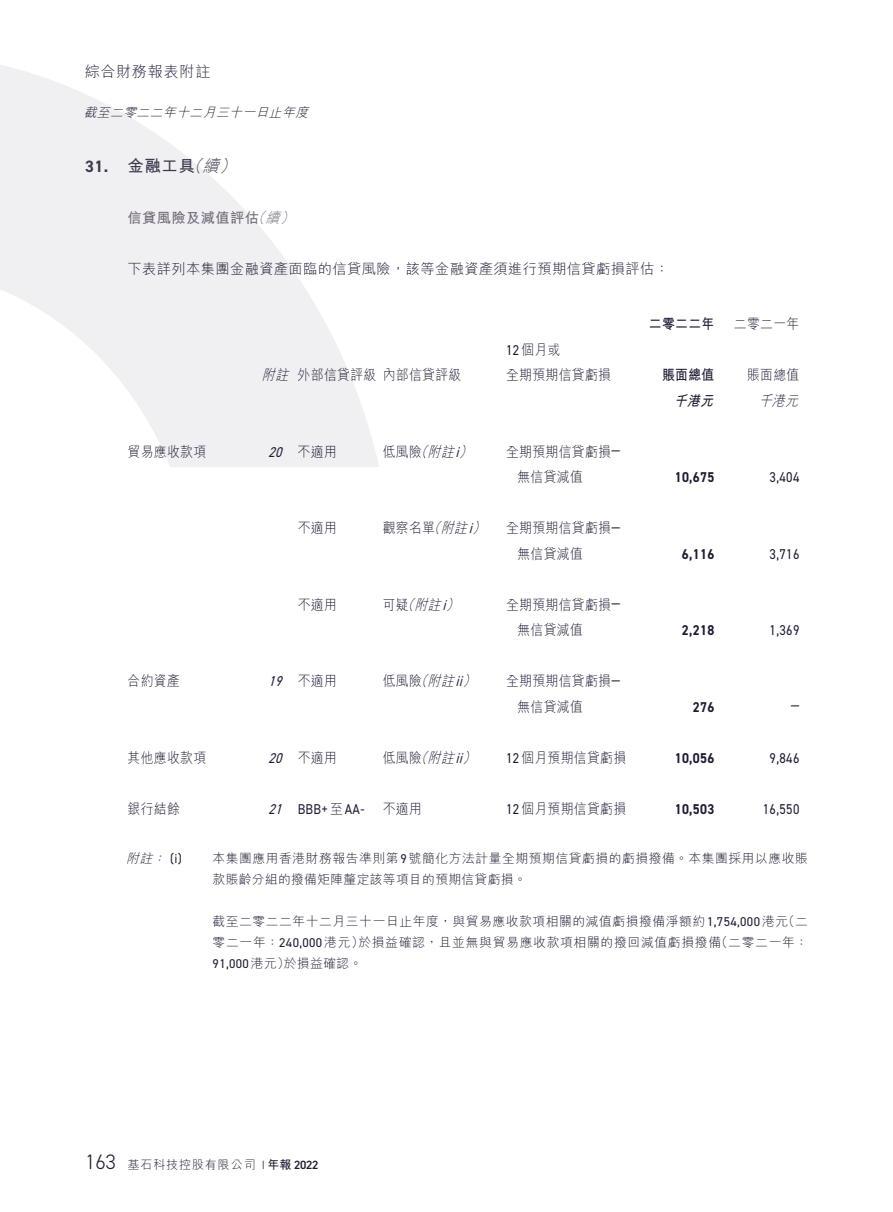
<style>
.page{position:relative;width:893px;height:1212px;background:#fff}
.page>*{position:absolute;margin:0;border:0;box-sizing:border-box;transform-origin:0 0}
.t1{font:700 16.5px "M Hei HK";color:#3f394d}
.t2{font:300 15px "M Hei HK";letter-spacing:.055em;color:#201a33}
.t3{font:300 14.25px/25.5px "M Hei HK";letter-spacing:.03em;color:#201a33;scale:.9 1}
.t4{font:300 14.25px "M Hei HK";letter-spacing:.03em;color:#201a33}
.t5{font:14.25px "DIN2014";letter-spacing:.025em;color:#201a33;scale:.9 1}
.t6{font:italic 300 14.25px "M Hei HK";color:#201a33;scale:.9 1}
.t7{font:700 14.25px "DIN2014";letter-spacing:.025em;color:#201a33;scale:.9 1}
.t8{font:700 14.25px "M Hei HK";letter-spacing:.025em;color:#746d7d}
.t9{font:700 14.25px "M Hei HK";letter-spacing:.03em;color:#201a33;scale:.9 1}
.t10{font:italic 700 14.25px "M Hei HK";color:#201a33;scale:.9 1}
.t11{font:300 12.75px/21px "M Hei HK";letter-spacing:.045em;color:#201a33}
.t12{font:italic 300 12.75px "M Hei HK";color:#201a33}
.t13{font:300 12px "M Hei HK";letter-spacing:.075em;color:#201a33}
.s1{font-family:"DIN2014"}
.s2{font-weight:300;font-style:italic}
.s3{font-style:italic}
.s4{font-family:"DIN2014";font-weight:400}
.s5{font-family:"DIN2014";font-weight:400;font-style:italic}
.s6{font-style:normal}
.s7{font-family:"M Hei HK";font-weight:300}
.s8{font-family:"DIN2014";font-weight:400;font-style:normal}
.s9{font-family:"DIN2014";font-size:21px}
.s10{font-weight:700}
.s11{font-family:"DIN2014";font-weight:600}
</style>
<div class="page">
<svg style="left:0;top:65px;width:379px;height:402px;fill:#f0eff1"></svg>
<p class="t2" style="left:85px;top:64px;width:127px">綜合財務報表附註</p>
<p class="t12" style="left:84px;top:106px;width:229px">截至二零二二年十二月三十一日止年度</p>
<p class="t1" style="left:85px;top:154px;width:157px"><span class="s1">31.</span> 金融工具<span class="s2">（續）</span></p>
<p class="t8" style="left:128px;top:207px;width:172px">信貸風險及減值評估<span class="s2">（續）</span></p>
<p class="t4" style="left:128px;top:262px;width:543px">下表詳列本集團金融資產面臨的信貸風險，該等金融資產須進行預期信貸虧損評估：</p>
<p class="t3" style="left:262px;top:362px;width:223px"><span class="s3">附註</span>外部信貸評級內部信貸評級</p>
<p class="t3" style="left:506px;top:337px;width:118px"><span class="s4">12</span>個月或<br>全期預期信貸虧損</p>
<p class="t3" style="left:128px;top:439px;width:89px">貿易應收款項</p>
<p class="t3" style="left:268px;top:439px;width:78px"><span class="s5">20</span> 不適用</p>
<p class="t6" style="left:383px;top:444px;width:105px"><span class="s6">低風險</span>（附註<span class="s4">i</span>）</p>
<p class="t3" style="left:517px;top:439px;width:116px;text-indent:-11px">全期預期信貸虧損<span class="s4">—</span>無信貸減值</p>
<p class="t3" style="left:298px;top:515px;width:45px">不適用</p>
<p class="t3" style="left:517px;top:515px;width:116px;text-indent:-135px">觀察名單<span class="s3">（附註</span><span class="s5">i</span><span class="s3">）</span> 全期預期信貸虧損<span class="s4">—</span>無信貸減值</p>
<p class="t3" style="left:298px;top:592px;width:45px">不適用</p>
<p class="t6" style="left:383px;top:597px;width:90px"><span class="s6">可疑</span>（附註<span class="s4">i</span>）</p>
<p class="t3" style="left:517px;top:592px;width:116px;text-indent:-11px">全期預期信貸虧損<span class="s4">—</span>無信貸減值</p>
<p class="t3" style="left:128px;top:668px;width:60px">合約資產</p>
<p class="t3" style="left:268px;top:668px;width:78px"><span class="s5">19</span> 不適用</p>
<p class="t6" style="left:383px;top:674px;width:108px"><span class="s6">低風險</span>（附註<span class="s4">ii</span>）</p>
<p class="t3" style="left:517px;top:668px;width:116px;text-indent:-11px">全期預期信貸虧損<span class="s4">—</span>無信貸減值</p>
<p class="t9" style="left:649px;top:314px;width:74px">二零二二年</p>
<p class="t3" style="left:734px;top:311px;width:74px">二零二一年</p>
<p class="t9" style="left:662px;top:365px;width:60px">賬面總值</p>
<p class="t3" style="left:747px;top:362px;width:60px">賬面總值</p>
<p class="t10" style="left:674px;top:390px;width:50px">千港元</p>
<p class="t6" style="left:759px;top:393px;width:49px">千港元</p>
<p class="t7" style="left:675px;top:468px;width:46px">10,675</p>
<p class="t5" style="left:770px;top:469px;width:35px">3,404</p>
<p class="t7" style="left:682px;top:544px;width:37px">6,116</p>
<p class="t5" style="left:770px;top:545px;width:35px">3,716</p>
<p class="t7" style="left:682px;top:621px;width:37px">2,218</p>
<p class="t5" style="left:770px;top:622px;width:35px">1,369</p>
<p class="t7" style="left:693px;top:697px;width:25px">276</p>
<p class="t5" style="left:791px;top:697px;width:11px">—</p>
<p class="t3" style="left:128px;top:745px;width:89px">其他應收款項</p>
<p class="t3" style="left:268px;top:745px;width:78px"><span class="s5">20</span> 不適用</p>
<p class="t6" style="left:383px;top:750px;width:108px"><span class="s6">低風險</span>（附註<span class="s4">ii</span>）</p>
<p class="t3" style="left:506px;top:745px;width:135px"><span class="s4">12</span>個月預期信貸虧損</p>
<p class="t7" style="left:675px;top:748px;width:46px">10,056</p>
<p class="t5" style="left:770px;top:749px;width:35px">9,846</p>
<p class="t3" style="left:128px;top:796px;width:60px">銀行結餘</p>
<p class="t5" style="left:268px;top:800px;width:108px"><span class="s3">21</span> BBB+<span class="s7">至</span>AA-</p>
<p class="t3" style="left:383px;top:796px;width:45px">不適用</p>
<p class="t3" style="left:506px;top:796px;width:135px"><span class="s4">12</span>個月預期信貸虧損</p>
<p class="t7" style="left:675px;top:799px;width:46px">10,503</p>
<p class="t5" style="left:763px;top:800px;width:42px">16,550</p>
<p class="t12" style="left:126px;top:852px;width:57px">附註： <span class="s8">(i)</span></p>
<p class="t11" style="left:213px;top:847px;width:597px">本集團應用香港財務報告準則第<span class="s4">9</span>號簡化方法計量全期預期信貸虧損的虧損撥備。本集團採用以應收賬款賬齡分組的撥備矩陣釐定該等項目的預期信貸虧損。</p>
<p class="t11" style="left:213px;top:910px;width:597px;text-align:justify">截至二零二二年十二月三十一日止年度，與貿易應收款項相關的減值虧損撥備淨額約<span class="s4">1,754,000</span>港元（二零二一年：<span class="s4">240,000</span>港元）於損益確認，且並無與貿易應收款項相關的撥回減值虧損撥備（二零二一年：<span class="s4">91,000</span>港元）於損益確認。</p>
<p class="t13" style="left:85px;top:1158px;width:235px"><span class="s9">163</span> 基石科技控股有限公司 <span class="s1">I</span> <span class="s10">年報</span> <span class="s11">2022</span></p>
</div>
